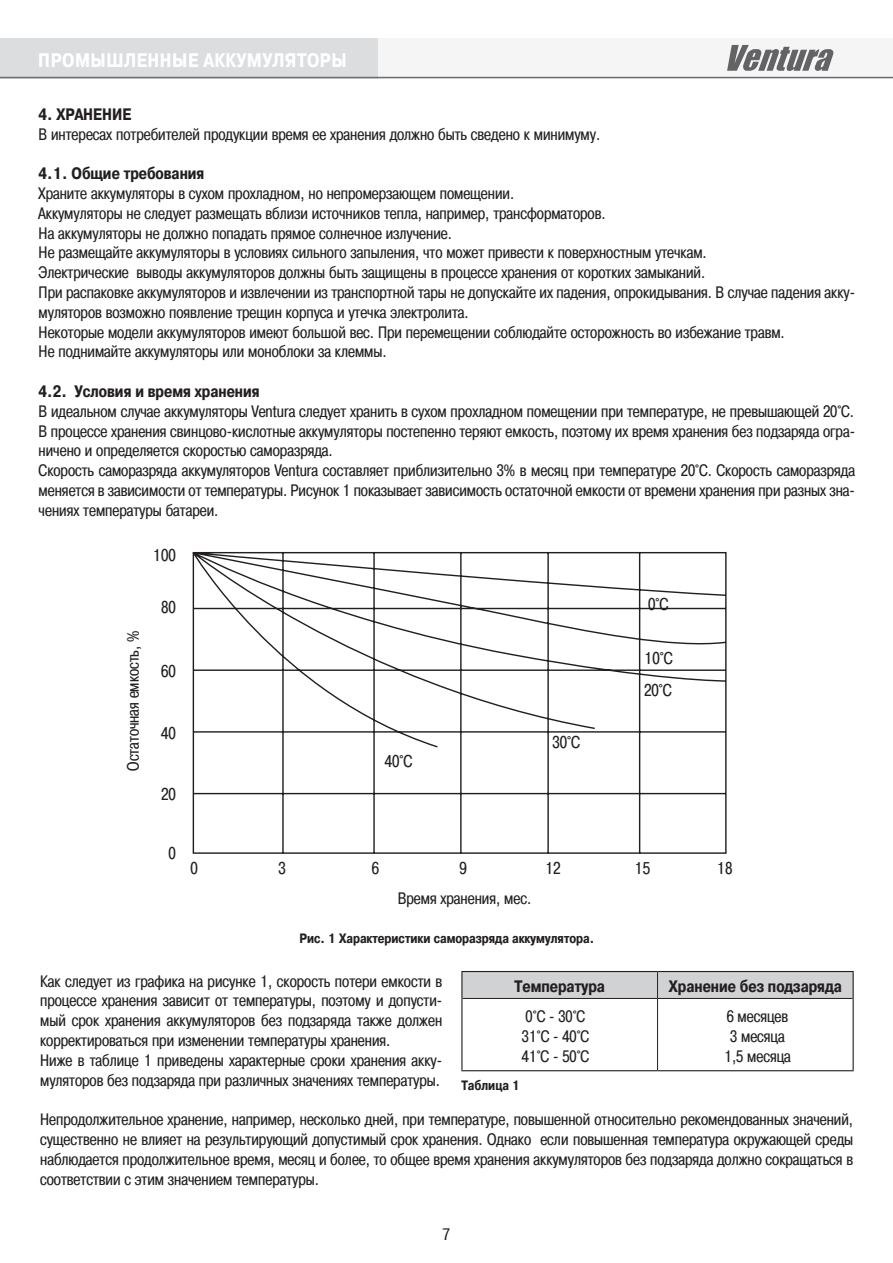
<style>
.page{position:relative;width:893px;height:1263px;background:#fff}
.page>*{position:absolute;margin:0;border:0;box-sizing:border-box;transform-origin:0 0}
.t1{font:700 19.5px "Pragmatica Cond C";letter-spacing:.025em;color:#fff}
.t2{font:17.1px "Pragmatica Cond C";color:#231f20}
.t3{font:16.5px/19.8px "Pragmatica Cond C";color:#231f20}
.t4{font:700 16.5px "Pragmatica Cond C";color:#231f20}
.t5{font:700 13.5px "Pragmatica Cond C";color:#231f20}
</style>
<div class="page">
<div style="left:0;top:38px;width:378px;height:40px;background:#dcdddf"></div>
<div style="left:378px;top:38px;width:515px;height:40px;background:#f5f5f6"></div>
<hr style="left:0;top:77px;width:893px;height:1px;background:#6c6d70">
<svg style="left:727px;top:45px;width:106px;height:26px"></svg>
<svg style="left:192px;top:552px;width:535px;height:302px"></svg>
<hr style="left:461px;top:998px;width:1px;height:72px;background:#231f20">
<hr style="left:853px;top:998px;width:1px;height:72px;background:#231f20">
<hr style="left:461px;top:1070px;width:196px;height:1px;background:#231f20">
<hr style="left:657px;top:1070px;width:197px;height:1px;background:#231f20">
<svg style="left:461px;top:971px;width:393px;height:27px;background:#c8c9ca"></svg>
<hr style="left:462px;top:998px;width:195px;height:1px;background:#231f20">
<hr style="left:657px;top:998px;width:196px;height:1px;background:#231f20">
<hr style="left:657px;top:999px;width:1px;height:71px;background:#231f20">
<p class="t1" style="left:38px;top:49px;width:310px">ПРОМЫШЛЕННЫЕ АККУМУЛЯТОРЫ</p>
<p class="t4" style="left:39px;top:105px;width:38px">4. Хранение</p>
<p class="t3" style="left:39px;top:124px;width:563px">В интересах потребителей продукции время ее хранения должно быть сведено к минимуму.</p>
<p class="t4" style="left:39px;top:164px;width:167px">4.1. Общие требования</p>
<p class="t3" style="left:39px;top:183px;width:818px">Храните аккумуляторы в сухом прохладном, но непромерзающем помещении.<br>Аккумуляторы не следует размещать вблизи источников тепла, например, трансформаторов.<br>На аккумуляторы не должно попадать прямое солнечное излучение.<br>Не размещайте аккумуляторы в условиях сильного запыления, что может привести к поверхностным утечкам.<br>Электрические выводы аккумуляторов должны быть защищены в процессе хранения от коротких замыканий.<br>При распаковке аккумуляторов и извлечении из транспортной тары не допускайте их падения, опрокидывания. В случае падения акку&shy;муляторов возможно появление трещин корпуса и утечка электролита.<br>Некоторые модели аккумуляторов имеют большой вес. При перемещении соблюдайте осторожность во избежание травм.<br>Не поднимайте аккумуляторы или моноблоки за клеммы.</p>
<p class="t4" style="left:39px;top:382px;width:223px">4.2. Условия и время хранения</p>
<p class="t3" style="left:39px;top:401px;width:818px">В идеальном случае аккумуляторы Ventura следует хранить в сухом прохладном помещении при температуре, не превышающей 20°С.<br>В процессе хранения свинцово-кислотные аккумуляторы постепенно теряют емкость, поэтому их время хранения без подзаряда огра&shy;ничено и определяется скоростью саморазряда.<br>Скорость саморазряда аккумуляторов Ventura составляет приблизительно 3% в месяц при температуре 20°С. Скорость саморазряда меняется в зависимости от температуры. Рисунок 1 показывает зависимость остаточной емкости от времени хранения при разных зна&shy;чениях температуры батареи.</p>
<p class="t2" style="left:153px;top:546px;width:24px">100</p>
<p class="t3" style="left:123px;top:771px;width:141px;rotate:-90deg">Остаточная емкость, %</p>
<p class="t2" style="left:161px;top:598px;width:16px">80</p>
<p class="t2" style="left:161px;top:661px;width:16px">60</p>
<p class="t2" style="left:161px;top:723px;width:16px">40</p>
<p class="t2" style="left:161px;top:784px;width:16px">20</p>
<p class="t2" style="left:168px;top:844px;width:9px">0</p>
<p class="t2" style="left:191px;top:858px;width:9px">0</p>
<p class="t2" style="left:385px;top:751px;width:29px">40°С</p>
<p class="t2" style="left:552px;top:732px;width:29px">30°С</p>
<p class="t2" style="left:648px;top:594px;width:22px">0°С</p>
<p class="t2" style="left:644px;top:648px;width:30px">10°С</p>
<p class="t2" style="left:644px;top:680px;width:29px">20°С</p>
<p class="t2" style="left:279px;top:858px;width:9px">3</p>
<p class="t2" style="left:372px;top:858px;width:9px">6</p>
<p class="t2" style="left:460px;top:858px;width:9px">9</p>
<p class="t2" style="left:545px;top:858px;width:17px">12</p>
<p class="t2" style="left:635px;top:858px;width:17px">15</p>
<p class="t2" style="left:717px;top:858px;width:17px">18</p>
<p class="t3" style="left:398px;top:888px;width:135px">Время хранения, мес.</p>
<p class="t5" style="left:299px;top:931px;width:296px">Рис. 1 Характеристики саморазряда аккумулятора.</p>
<p class="t3" style="left:40px;top:971px;width:404px">Как следует из графика на рисунке 1, скорость потери емкости в процессе хранения зависит от температуры, поэтому и допусти&shy;мый срок хранения аккумуляторов без подзаряда также должен корректироваться при изменении температуры хранения.<br>Ниже в таблице 1 приведены характерные сроки хранения акку&shy;муляторов без подзаряда при различных значениях температуры.</p>
<p class="t3" style="left:40px;top:1109px;width:814px;text-align:justify">Непродолжительное хранение, например, несколько дней, при температуре, повышенной относительно рекомендованных значений, существенно не влияет на результирующий допустимый срок хранения. Однако если повышенная температура окружающей среды наблюдается продолжительное время, месяц и более, то общее время хранения аккумуляторов без подзаряда должно сокращаться в соответствии с этим значением температуры.</p>
<p class="t4" style="left:514px;top:977px;width:92px">Температура</p>
<p class="t4" style="left:669px;top:977px;width:174px">Хранение без подзаряда</p>
<p class="t3" style="left:522px;top:1007px;width:69px">0°С - 30°С<br>31°С - 40°С<br>41°С - 50°С</p>
<p class="t3" style="left:724px;top:1007px;width:68px;text-align:center">6 месяцев<br>3 месяца<br>1,5 месяца</p>
<p class="t5" style="left:461px;top:1078px;width:60px">Таблица 1</p>
<p class="t3" style="left:443px;top:1224px;width:9px">7</p>
</div>
